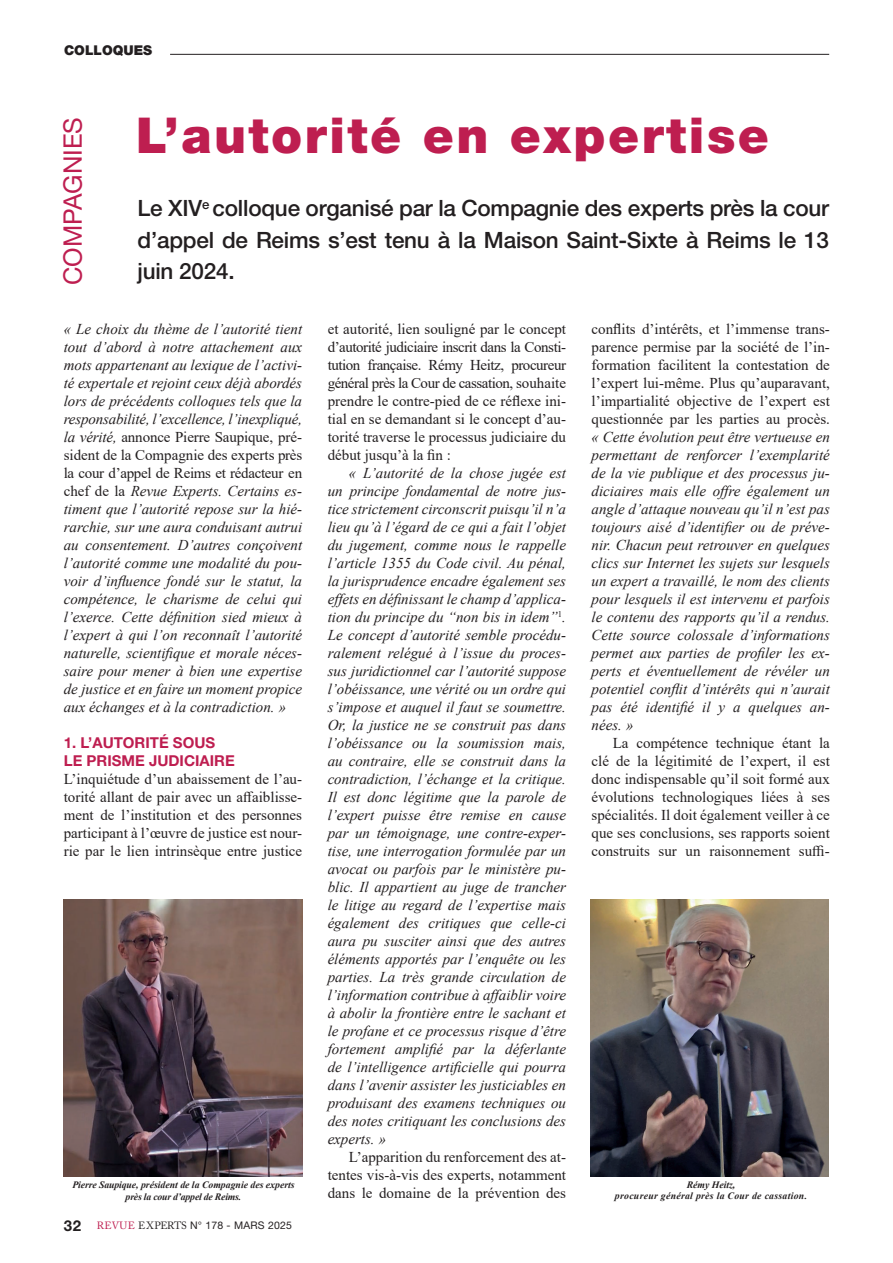
<style>
.page{position:relative;width:893px;height:1263px;background:#fff}
.page>*{position:absolute;margin:0;border:0;box-sizing:border-box;transform-origin:0 0}
.t1{font:900 49.5px "Helvetica Neue LT Std";letter-spacing:.05em;color:#be1e50}
.t2{font:25.5px "Helvetica Neue LT Std";color:#be1e50}
.t3{font:500 22.5px/31.5px "Helvetica Neue LT Std";letter-spacing:-.01em;color:#231f20;text-align:justify}
.t4{font:italic 15px/18px "Times New Roman";color:#231f20;text-align:justify}
.t5{font:15px/18px "Times New Roman";color:#231f20;text-align:justify}
.t6{font:700 15px/18px "Helvetica Neue LT Std";color:#be1e50}
.t7{font:900 13.5px "Helvetica Neue LT Std";color:#231f20}
.t8{font:10.5px "Helvetica Neue LT Std";letter-spacing:.02em;color:#231f20}
.t9{font:italic 700 9.75px/11.7px "Times New Roman";color:#231f20;text-align:center}
.t10{font:italic 700 9.75px/11.7px "Times New Roman";letter-spacing:.03em;color:#231f20;text-align:center}
.s1{font-style:normal}
.s2{font-weight:700;font-size:15px}
.s3{font-family:"Adobe Caslon Pro";color:#be1e50}
.s4{font-family:"Adobe Caslon Pro"}
</style>
<div class="page">
<hr style="left:170px;top:54px;width:659px;height:1px;background:#231f20">
<img style="left:590px;top:899px;width:239px;height:278px">
<img style="left:63px;top:899px;width:239px;height:278px">
<p class="t7" style="left:64px;top:42px;width:90px">COLLOQUES</p>
<h2 class="t2" style="left:58px;top:285px;width:169px;rotate:-90deg">COMPAGNIES</h2>
<h1 class="t1" style="left:136px;top:105px;width:634px">L’autorité en expertise</h1>
<h3 class="t3" style="left:137px;top:192px;width:693px">Le XIV<sup>e</sup> colloque organisé par la Compagnie des experts près la cour d’appel de Reims s’est tenu à la Maison Saint-Sixte à Reims le 13 juin 2024.</h3>
<p class="t4" style="left:64px;top:319px;width:240px">« Le choix du thème de l’autorité tient tout d’abord à notre attachement aux mots appartenant au lexique de l’activi&shy;té expertale et rejoint ceux déjà abordés lors de précédents colloques tels que la responsabilité, l’excellence, l’inexpliqué, la vérité, <span class="s1">annonce Pierre Saupique, pré&shy;sident de la Compagnie des experts près la cour d’appel de Reims et rédacteur en chef de la</span> Revue Experts. Certains es&shy;timent que l’autorité repose sur la hié&shy;rarchie, sur une aura conduisant autrui au consentement. D’autres conçoivent l’autorité comme une modalité du pou&shy;voir d’influence fondé sur le statut, la compétence, le charisme de celui qui l’exerce. Cette définition sied mieux à l’expert à qui l’on reconnaît l’autorité naturelle, scientifique et morale néces&shy;saire pour mener à bien une expertise de justice et en faire un moment propice aux échanges et à la contradiction. »</p>
<p class="t6" style="left:64px;top:733px;width:173px">1. L’AUTORITÉ SOUS<br>LE PRISME JUDICIAIRE</p>
<p class="t5" style="left:64px;top:769px;width:240px">L’inquiétude d’un abaissement de l’au&shy;torité allant de pair avec un affaiblisse&shy;ment de l’institution et des personnes participant à l’œuvre de justice est nour&shy;rie par le lien intrinsèque entre justice</p>
<p class="t9" style="left:72px;top:1179px;width:224px">Pierre Saupique, président de la Compagnie des experts près la cour d’appel de Reims.</p>
<p class="t8" style="left:64px;top:1219px;width:230px"><span class="s2">32</span> <span class="s3">REVUE</span> <span class="s4">EXPERTS</span> N° 178 - MARS 2025</p>
<p class="t5" style="left:328px;top:319px;width:240px">et autorité, lien souligné par le concept d’autorité judiciaire inscrit dans la Consti&shy;tution française. Rémy Heitz, procureur général près la Cour de cassation, souhaite prendre le contre-pied de ce réflexe ini&shy;tial en se demandant si le concept d’au&shy;torité traverse le processus judiciaire du début jusqu’à la fin :</p>
<p class="t4" style="left:328px;top:463px;width:240px;text-indent:21px">« L’autorité de la chose jugée est un principe fondamental de notre jus&shy;tice strictement circonscrit puisqu’il n’a lieu qu’à l’égard de ce qui a fait l’objet du jugement, comme nous le rappelle l’article 1355 du Code civil. Au pénal, la jurisprudence encadre également ses effets en définissant le champ d’applica&shy;tion du principe du “non bis in idem”<sup>1</sup>.<br>Le concept d’autorité semble procédu&shy;ralement relégué à l’issue du proces&shy;sus juridictionnel car l’autorité suppose l’obéissance, une vérité ou un ordre qui s’impose et auquel il faut se soumettre.<br>Or, la justice ne se construit pas dans l’obéissance ou la soumission mais, au contraire, elle se construit dans la contradiction, l’échange et la critique.<br>Il est donc légitime que la parole de l’expert puisse être remise en cause par un témoignage, une contre-exper&shy;tise, une interrogation formulée par un avocat ou parfois par le ministère pu&shy;blic. Il appartient au juge de trancher le litige au regard de l’expertise mais également des critiques que celle-ci aura pu susciter ainsi que des autres éléments apportés par l’enquête ou les parties. La très grande circulation de l’information contribue à affaiblir voire à abolir la frontière entre le sachant et le profane et ce processus risque d’être fortement amplifié par la déferlante de l’intelligence artificielle qui pourra dans l’avenir assister les justiciables en produisant des examens techniques ou des notes critiquant les conclusions des experts. »</p>
<p class="t5" style="left:328px;top:1148px;width:240px;text-indent:21px">L’apparition du renforcement des at&shy;tentes vis-à-vis des experts, notamment dans le domaine de la prévention des</p>
<p class="t5" style="left:592px;top:319px;width:240px">conflits d’intérêts, et l’immense trans&shy;parence permise par la société de l’in&shy;formation facilitent la contestation de l’expert lui-même. Plus qu’auparavant, l’impartialité objective de l’expert est questionnée par les parties au procès.</p>
<p class="t4" style="left:592px;top:427px;width:240px">« Cette évolution peut être vertueuse en permettant de renforcer l’exemplarité de la vie publique et des processus ju&shy;diciaires mais elle offre également un angle d’attaque nouveau qu’il n’est pas toujours aisé d’identifier ou de préve&shy;nir. Chacun peut retrouver en quelques clics sur Internet les sujets sur lesquels un expert a travaillé, le nom des clients pour lesquels il est intervenu et parfois le contenu des rapports qu’il a rendus.<br>Cette source colossale d’informations permet aux parties de profiler les ex&shy;perts et éventuellement de révéler un potentiel conflit d’intérêts qui n’aurait pas été identifié il y a quelques an&shy;nées. »</p>
<p class="t5" style="left:592px;top:733px;width:240px;text-indent:21px">La compétence technique étant la clé de la légitimité de l’expert, il est donc indispensable qu’il soit formé aux évolutions technologiques liées à ses spécialités. Il doit également veiller à ce que ses conclusions, ses rapports soient construits sur un raisonnement suffi-</p>
<p class="t10" style="left:615px;top:1178px;width:194px">Rémy Heitz,<br>procureur général près la Cour de cassation.</p>
</div>
